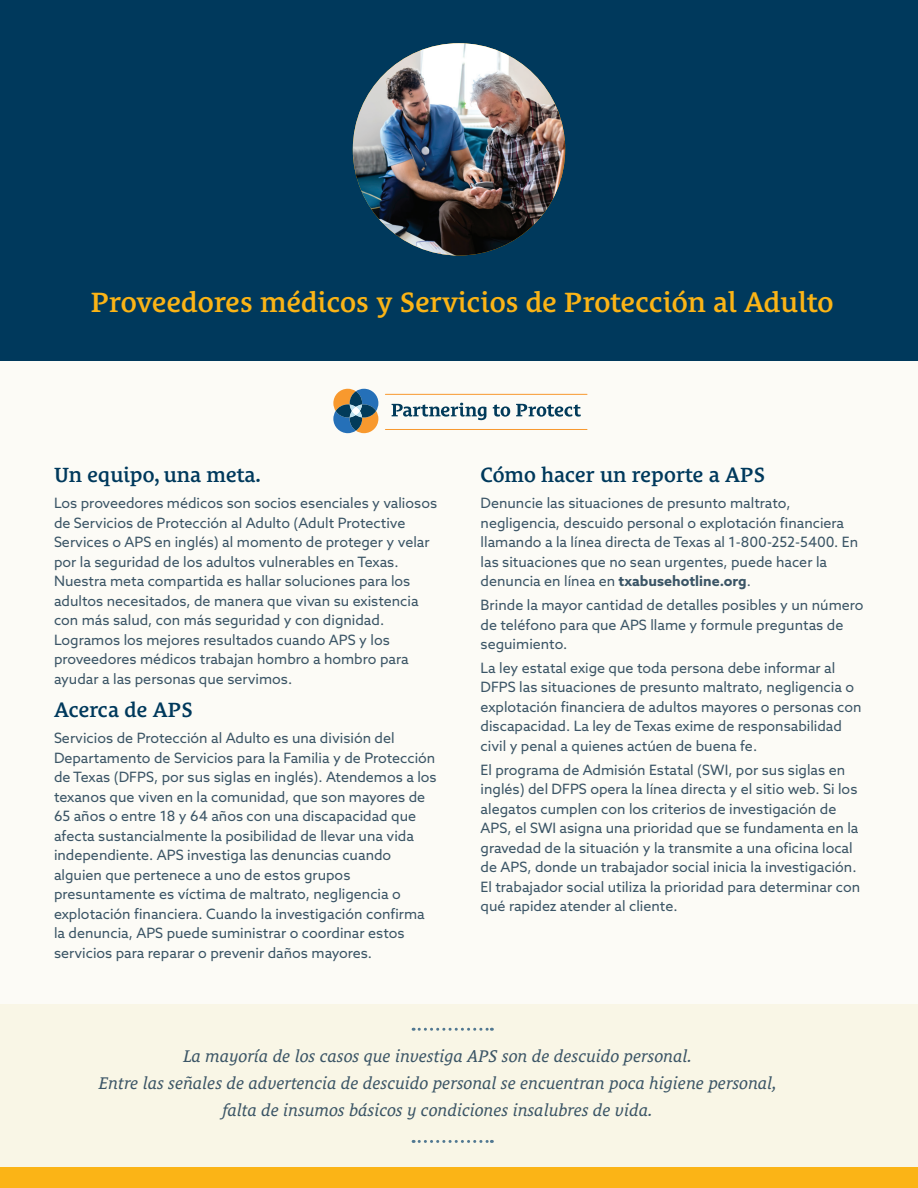
<style>
.page{position:relative;width:918px;height:1188px;background:#fcfbf6}
.page>*{position:absolute;margin:0;border:0;box-sizing:border-box;transform-origin:0 0}
.t1{font:600 28.5px "Le Monde Courrier Std";color:#fbb416}
.t2{font:600 21px "Le Monde Courrier Std";color:#00395c}
.t3{font:italic 17.25px/26.8px "Le Monde Courrier Std";color:#3b5566;text-align:center}
.t4{font:14.25px/19.5px "Azo Sans";color:#3b5566}
.s1{font-weight:700}
</style>
<div class="page">
<div style="left:0;top:1166px;width:918px;height:22px;background:#fbb416"></div>
<div style="left:0;top:1004px;width:918px;height:162px;background:#f9f6e6"></div>
<div style="left:0;top:0;width:918px;height:361px;background:#00395c"></div>
<svg style="left:413px;top:1028px;width:79px;height:3px"></svg>
<svg style="left:413px;top:1140px;width:79px;height:3px"></svg>
<hr style="left:385px;top:394px;width:202px;height:1px;background:#f8992e">
<hr style="left:385px;top:429px;width:202px;height:1px;background:#f8992e">
<svg style="left:392px;top:403px;width:94px;height:17px"></svg>
<svg style="left:493px;top:404px;width:17px;height:13px"></svg>
<svg style="left:516px;top:404px;width:65px;height:13px"></svg>
<svg style="left:333px;top:389px;width:45px;height:44px;background:#758180"></svg>
<div style="left:352px;top:407px;width:8px;height:8px;background:#fff;border-radius:50%"></div>
<img style="left:353px;top:43px;width:212px;height:213px;border-radius:106px">
<h1 class="t1" style="left:91px;top:286px;width:744px">Proveedores médicos y Servicios de Protección al Adulto</h1>
<h2 class="t2" style="left:54px;top:463px;width:208px">Un equipo, una meta.</h2>
<p class="t4" style="left:54px;top:493px;width:385px">Los proveedores médicos son socios esenciales y valiosos de Servicios de Protección al Adulto (Adult Protective Services o APS en inglés) al momento de proteger y velar por la seguridad de los adultos vulnerables en Texas.<br>Nuestra meta compartida es hallar soluciones para los adultos necesitados, de manera que vivan su existencia con más salud, con más seguridad y con dignidad.<br>Logramos los mejores resultados cuando APS y los proveedores médicos trabajan hombro a hombro para ayudar a las personas que servimos.</p>
<h2 class="t2" style="left:54px;top:698px;width:140px">Acerca de APS</h2>
<p class="t4" style="left:54px;top:728px;width:384px">Servicios de Protección al Adulto es una división del Departamento de Servicios para la Familia y de Protección de Texas (DFPS, por sus siglas en inglés). Atendemos a los texanos que viven en la comunidad, que son mayores de 65 años o entre 18 y 64 años con una discapacidad que afecta sustancialmente la posibilidad de llevar una vida independiente. APS investiga las denuncias cuando alguien que pertenece a uno de estos grupos presuntamente es víctima de maltrato, negligencia o explotación financiera. Cuando la investigación confirma la denuncia, APS puede suministrar o coordinar estos servicios para reparar o prevenir daños mayores.</p>
<h2 class="t2" style="left:481px;top:463px;width:286px">Cómo hacer un reporte a APS</h2>
<p class="t4" style="left:481px;top:493px;width:379px">Denuncie las situaciones de presunto maltrato, negligencia, descuido personal o explotación financiera llamando a la línea directa de Texas al 1-800-252-5400. En las situaciones que no sean urgentes, puede hacer la denuncia en línea en <span class="s1">txabusehotline.org</span>.</p>
<p class="t4" style="left:481px;top:595px;width:385px">Brinde la mayor cantidad de detalles posibles y un número de teléfono para que APS llame y formule preguntas de seguimiento.</p>
<p class="t4" style="left:481px;top:658px;width:383px">La ley estatal exige que toda persona debe informar al DFPS las situaciones de presunto maltrato, negligencia o explotación financiera de adultos mayores o personas con discapacidad. La ley de Texas exime de responsabilidad civil y penal a quienes actúen de buena fe.</p>
<p class="t4" style="left:481px;top:760px;width:381px">El programa de Admisión Estatal (SWI, por sus siglas en inglés) del DFPS opera la línea directa y el sitio web. Si los alegatos cumplen con los criterios de investigación de APS, el SWI asigna una prioridad que se fundamenta en la gravedad de la situación y la transmite a una oficina local de APS, donde un trabajador social inicia la investigación.<br>El trabajador social utiliza la prioridad para determinar con qué rapidez atender al cliente.</p>
<p class="t3" style="left:99px;top:1043px;width:680px">La mayoría de los casos que investiga APS son de descuido personal.<br>Entre las señales de advertencia de descuido personal se encuentran poca higiene personal, falta de insumos básicos y condiciones insalubres de vida.</p>
</div>
